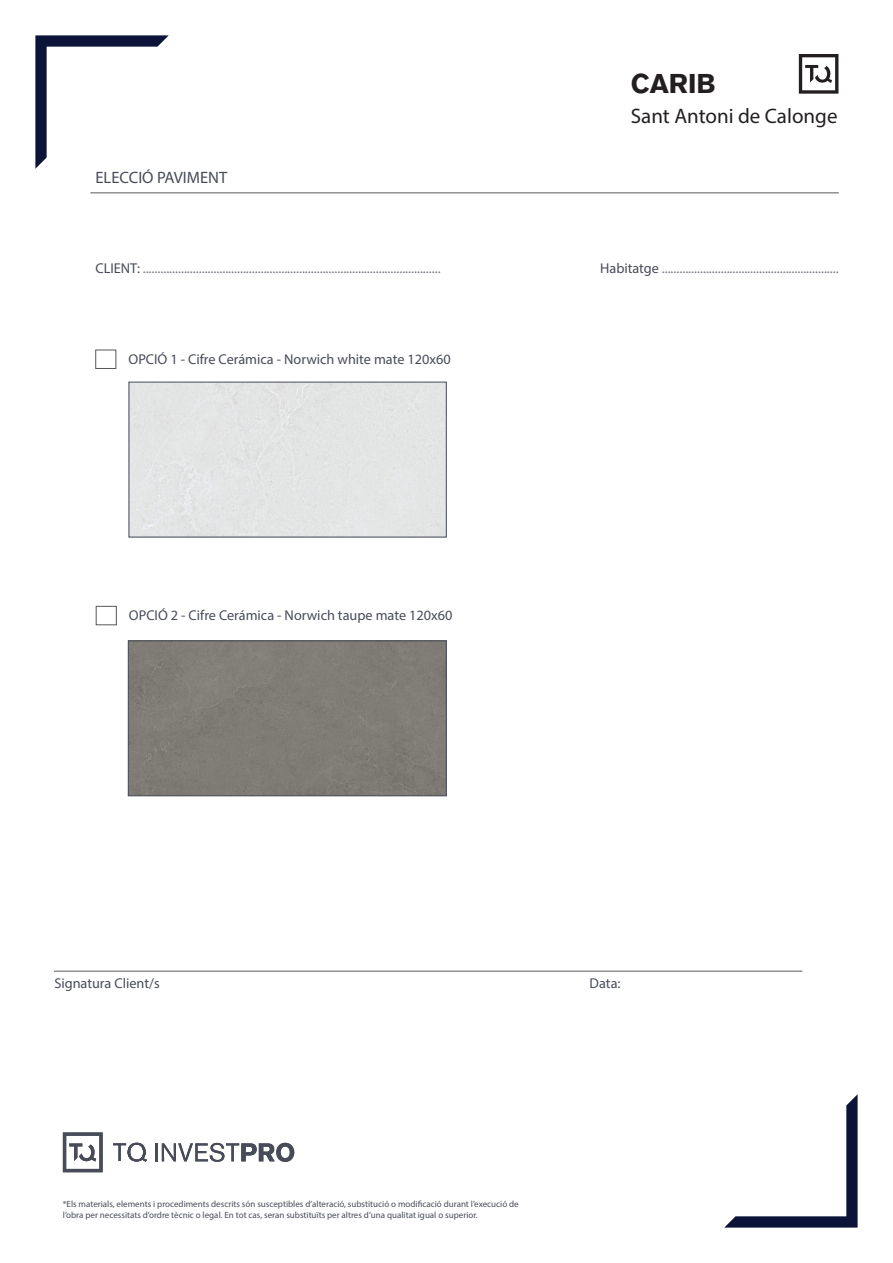
<style>
.page{position:relative;width:893px;height:1263px;background:#fff}
.page>*{position:absolute;margin:0;border:0;box-sizing:border-box;transform-origin:0 0}
.t1{font:700 27px "Akzidenz Grotesk BQ";color:#231f20}
.t2{font:21px "Myriad Pro";color:#231f20}
.t3{font:16.5px "Myriad Pro";color:#484c59}
.t4{font:14.25px "Myriad Pro";color:#797a85}
.t5{font:14.25px "Myriad Pro";color:#484c59}
.t6{font:9px/10.8px "Myriad Pro";color:#484c59}
.s1{color:#484c59}
</style>
<div class="page">
<svg style="left:799px;top:54px;width:39px;height:40px"></svg>
<svg style="left:35px;top:35px;width:134px;height:134px"></svg>
<svg style="left:725px;top:1094px;width:133px;height:133px"></svg>
<svg style="left:63px;top:1132px;width:40px;height:40px"></svg>
<svg style="left:113px;top:1143px;width:34px;height:18px"></svg>
<svg style="left:156px;top:1143px;width:138px;height:19px"></svg>
<hr style="left:54px;top:971px;width:748px;height:1px;background:#231f20">
<hr style="left:90px;top:193px;width:749px;height:1px;background:#231f20">
<div style="left:131px;top:384px;width:313px;height:151px;background:#e3e5e4"></div>
<div style="left:130px;top:643px;width:314px;height:151px;background:#807d76"></div>
<div style="left:128px;top:641px;width:318px;height:155px;border:1px solid #484c59"></div>
<p class="t3" style="left:96px;top:167px;width:133px">ELECCIÓ PAVIMENT</p>
<h1 class="t1" style="left:631px;top:68px;width:86px">CARIB</h1>
<h2 class="t2" style="left:631px;top:103px;width:208px">Sant Antoni de Calonge</h2>
<p class="t4" style="left:96px;top:260px;width:347px"><span class="s1">CLIENT:</span> .....................................................................................................</p>
<p class="t4" style="left:600px;top:260px;width:240px"><span class="s1">Habitatge</span> ............................................................</p>
<p class="t5" style="left:129px;top:350px;width:324px">OPCIÓ 1 - Cifre Cerámica - Norwich white mate 120x60</p>
<p class="t5" style="left:129px;top:606px;width:325px">OPCIÓ 2 - Cifre Cerámica - Norwich taupe mate 120x60</p>
<p class="t5" style="left:54px;top:974px;width:107px">Signatura Client/s</p>
<p class="t5" style="left:590px;top:974px;width:32px">Data:</p>
<p class="t6" style="left:63px;top:1198px;width:457px">*Els materials, elements i procediments descrits són susceptibles d’alteració, substitució o modificació durant l’execució de l’obra per necessitats d’ordre tècnic o legal. En tot cas, seran substituïts per altres d’una qualitat igual o superior.</p>
</div>
